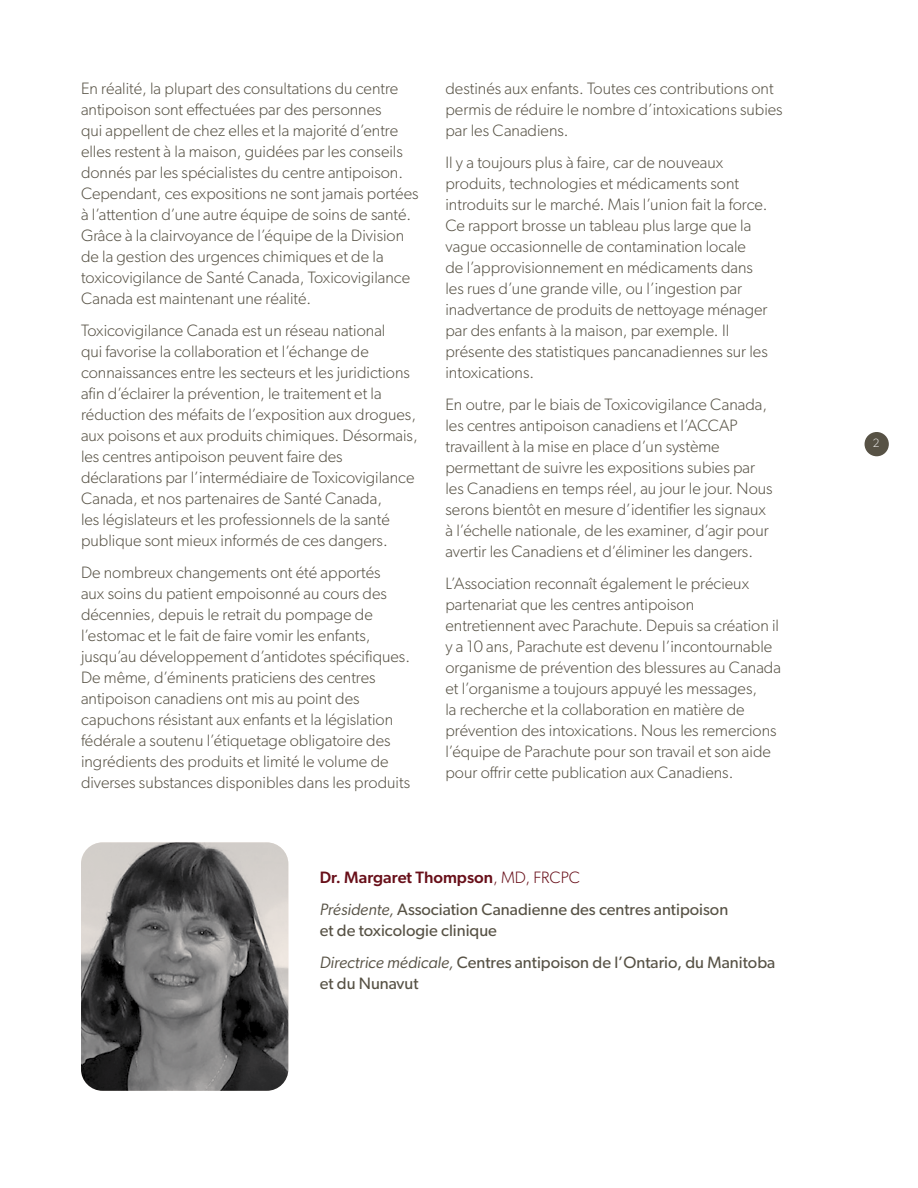
<style>
.page{position:relative;width:918px;height:1188px;background:#fff}
.page>*{position:absolute;margin:0;border:0;box-sizing:border-box;transform-origin:0 0}
.t1{font:300 16.5px/21px "Gibson";color:#575245}
.t2{font:16.5px/21px "Gibson";color:#575245}
.t3{font:500 16.5px "Gibson";color:#680f19}
.t4{font:100 12px "Gibson";color:#fff}
.s1{font-weight:300}
.s2{font-style:italic}
</style>
<div class="page">
<div style="left:865px;top:432px;width:24px;height:24px;background:#575245;border-radius:50%"></div>
<img style="left:81px;top:842px;width:207px;height:249px">
<p class="t1" style="left:81px;top:78px;width:339px">En réalité, la plupart des consultations du centre antipoison sont effectuées par des personnes<br>qui appellent de chez elles et la majorité d’entre elles restent à la maison, guidées par les conseils donnés par les spécialistes du centre antipoison.<br>Cependant, ces expositions ne sont jamais portées à l’attention d’une autre équipe de soins de santé.<br>Grâce à la clairvoyance de l’équipe de la Division de la gestion des urgences chimiques et de la toxicovigilance de Santé Canada, Toxicovigilance Canada est maintenant une réalité.</p>
<p class="t1" style="left:81px;top:320px;width:338px">Toxicovigilance Canada est un réseau national<br>qui favorise la collaboration et l’échange de connaissances entre les secteurs et les juridictions afin d’éclairer la prévention, le traitement et la réduction des méfaits de l’exposition aux drogues, aux poisons et aux produits chimiques. Désormais, les centres antipoison peuvent faire des déclarations par l’intermédiaire de Toxicovigilance Canada, et nos partenaires de Santé Canada,<br>les législateurs et les professionnels de la santé publique sont mieux informés de ces dangers.</p>
<p class="t1" style="left:81px;top:561px;width:331px">De nombreux changements ont été apportés<br>aux soins du patient empoisonné au cours des décennies, depuis le retrait du pompage de l’estomac et le fait de faire vomir les enfants, jusqu’au développement d’antidotes spécifiques.<br>De même, d’éminents praticiens des centres antipoison canadiens ont mis au point des capuchons résistant aux enfants et la législation fédérale a soutenu l’étiquetage obligatoire des ingrédients des produits et limité le volume de diverses substances disponibles dans les produits</p>
<p class="t1" style="left:446px;top:78px;width:339px">destinés aux enfants. Toutes ces contributions ont permis de réduire le nombre d’intoxications subies par les Canadiens.</p>
<p class="t1" style="left:446px;top:152px;width:324px">Il y a toujours plus à faire, car de nouveaux produits, technologies et médicaments sont introduits sur le marché. Mais l’union fait la force.<br>Ce rapport brosse un tableau plus large que la vague occasionnelle de contamination locale de l’approvisionnement en médicaments dans les rues d’une grande ville, ou l’ingestion par inadvertance de produits de nettoyage ménager par des enfants à la maison, par exemple. Il présente des statistiques pancanadiennes sur les intoxications.</p>
<p class="t1" style="left:446px;top:393px;width:329px">En outre, par le biais de Toxicovigilance Canada, les centres antipoison canadiens et l’ACCAP travaillent à la mise en place d’un système permettant de suivre les expositions subies par les Canadiens en temps réel, au jour le jour. Nous serons bientôt en mesure d’identifier les signaux à l’échelle nationale, de les examiner, d’agir pour avertir les Canadiens et d’éliminer les dangers.</p>
<p class="t1" style="left:446px;top:572px;width:337px">L’Association reconnaît également le précieux partenariat que les centres antipoison entretiennent avec Parachute. Depuis sa création il y a 10 ans, Parachute est devenu l’incontournable organisme de prévention des blessures au Canada et l’organisme a toujours appuyé les messages,<br>la recherche et la collaboration en matière de prévention des intoxications. Nous les remercions l’équipe de Parachute pour son travail et son aide pour offrir cette publication aux Canadiens.</p>
<p class="t3" style="left:320px;top:868px;width:262px">Dr. Margaret Thompson<span class="s1">, MD, FRCPC</span></p>
<p class="t2" style="left:320px;top:899px;width:410px"><span class="s2">Présidente,</span> Association Canadienne des centres antipoison et de toxicologie clinique</p>
<p class="t2" style="left:320px;top:951px;width:457px"><span class="s2">Directrice médicale,</span> Centres antipoison de l’Ontario, du Manitoba et du Nunavut</p>
<p class="t4" style="left:873px;top:436px;width:8px">2</p>
</div>
